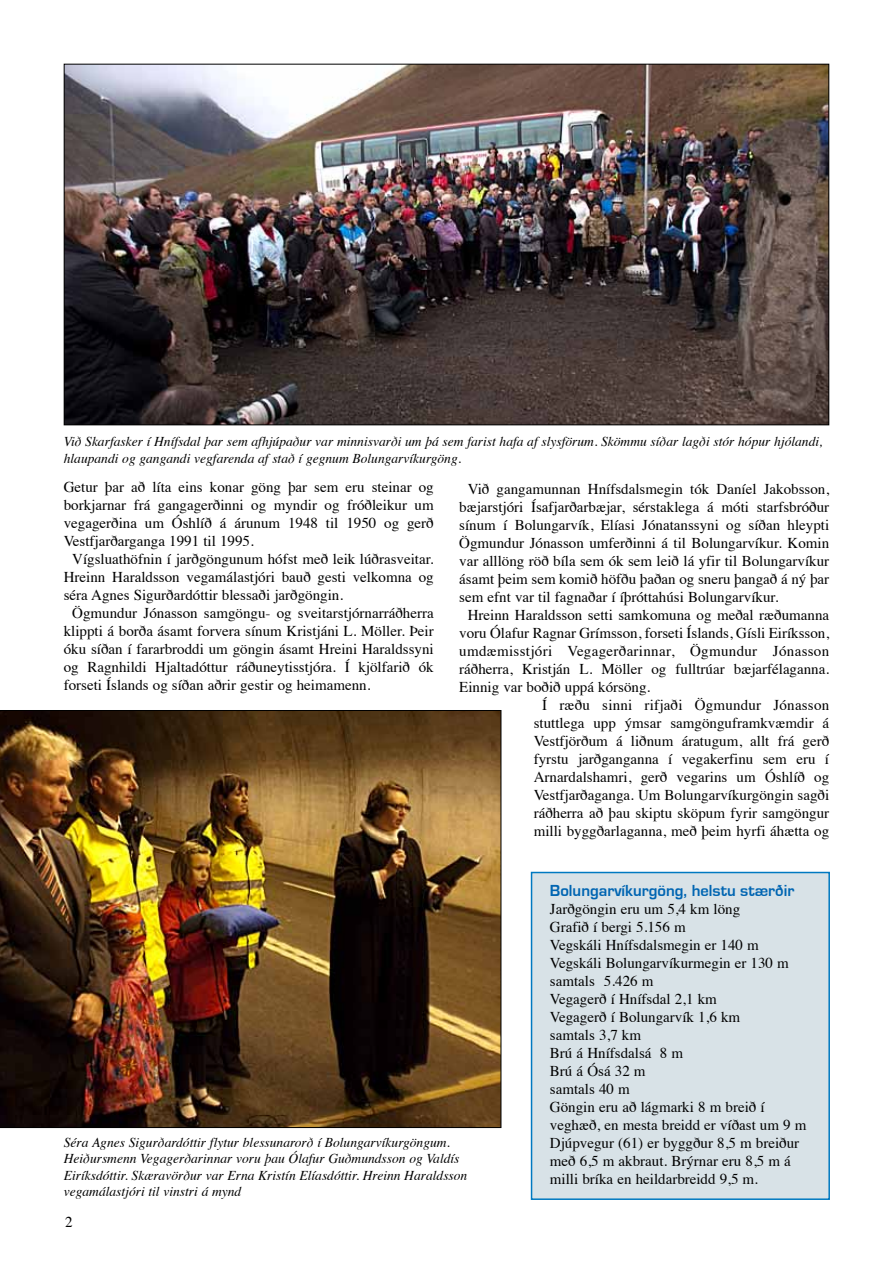
<style>
.page{position:relative;width:893px;height:1263px;background:#fff}
.page>*{position:absolute;margin:0;border:0;box-sizing:border-box;transform-origin:0 0}
.t1{font:700 16.5px "Eurostile";color:#0065b2}
.t2{font:15px/18px "Times";color:#000}
.t3{font:15px "Times";letter-spacing:.02em;color:#000}
.t4{font:italic 13.5px/16.5px "Times";color:#000}
</style>
<div class="page">
<div style="left:531px;top:872px;width:299px;height:328px;background:#d8e2e7;border:2px solid #0079c1"></div>
<img style="left:66px;top:66px;width:761px;height:357px">
<img style="left:0;top:710px;width:501px;height:418px">
<p class="t4" style="left:64px;top:433px;width:760px">Við Skarfasker í Hnífsdal þar sem afhjúpaður var minnisvarði um þá sem farist hafa af slysförum. Skömmu síðar lagði stór hópur hjólandi, hlaupandi og gangandi vegfarenda af stað í gegnum Bolungarvíkurgöng.</p>
<p class="t2" style="left:468px;top:479px;width:363px">Við gangamunnan Hnífsdalsmegin tók Daníel Jakobsson,</p>
<p class="t2" style="left:459px;top:497px;width:371px">bæjarstjóri Ísafjarðarbæjar, sérstaklega á móti starfsbróður</p>
<p class="t2" style="left:459px;top:515px;width:371px">sínum í Bolungarvík, Elíasi Jónatanssyni og síðan hleypti</p>
<p class="t2" style="left:459px;top:533px;width:371px">Ögmundur Jónasson umferðinni á til Bolungarvíkur. Komin</p>
<p class="t2" style="left:459px;top:551px;width:371px">var alllöng röð bíla sem ók sem leið lá yfir til Bolungarvíkur</p>
<p class="t2" style="left:459px;top:569px;width:371px">ásamt þeim sem komið höfðu þaðan og sneru þangað á ný þar</p>
<p class="t2" style="left:459px;top:587px;width:321px">sem efnt var til fagnaðar í íþróttahúsi Bolungarvíkur.</p>
<p class="t2" style="left:468px;top:605px;width:363px">Hreinn Haraldsson setti samkomuna og meðal ræðumanna</p>
<p class="t2" style="left:459px;top:623px;width:371px">voru Ólafur Ragnar Grímsson, forseti Íslands, Gísli Eiríksson,</p>
<p class="t3" style="left:459px;top:637px;width:372px">umdæmisstjóri Vegagerðarinnar, Ögmundur Jónasson</p>
<p class="t2" style="left:459px;top:659px;width:371px">ráðherra, Kristján L. Möller og fulltrúar bæjarfélaganna.</p>
<p class="t2" style="left:459px;top:677px;width:193px">Einnig var boðið uppá kórsöng.</p>
<p class="t2" style="left:542px;top:695px;width:289px">Í ræðu sinni rifjaði Ögmundur Jónasson</p>
<p class="t2" style="left:534px;top:713px;width:297px">stuttlega upp ýmsar samgönguframkvæmdir á</p>
<p class="t2" style="left:534px;top:731px;width:297px">Vestfjörðum á liðnum áratugum, allt frá gerð</p>
<p class="t2" style="left:534px;top:749px;width:297px">fyrstu jarðganganna í vegakerfinu sem eru í</p>
<p class="t2" style="left:534px;top:767px;width:297px">Arnardalshamri, gerð vegarins um Óshlíð og</p>
<p class="t2" style="left:534px;top:785px;width:297px">Vestfjarðaganga. Um Bolungarvíkurgöngin sagði</p>
<p class="t2" style="left:534px;top:803px;width:297px">ráðherra að þau skiptu sköpum fyrir samgöngur</p>
<p class="t2" style="left:534px;top:821px;width:297px">milli byggðarlaganna, með þeim hyrfi áhætta og</p>
<p class="t2" style="left:64px;top:476px;width:371px">Getur þar að líta eins konar göng þar sem eru steinar og</p>
<p class="t2" style="left:64px;top:494px;width:371px">borkjarnar frá gangagerðinni og myndir og fróðleikur um</p>
<p class="t2" style="left:64px;top:512px;width:371px">vegagerðina um Óshlíð á árunum 1948 til 1950 og gerð</p>
<p class="t2" style="left:64px;top:530px;width:191px">Vestfjarðarganga 1991 til 1995.</p>
<p class="t2" style="left:72px;top:548px;width:363px">Vígsluathöfnin í jarðgöngunum hófst með leik lúðrasveitar.</p>
<p class="t2" style="left:64px;top:566px;width:371px">Hreinn Haraldsson vegamálastjóri bauð gesti velkomna og</p>
<p class="t2" style="left:64px;top:584px;width:281px">séra Agnes Sigurðardóttir blessaði jarðgöngin.</p>
<p class="t2" style="left:72px;top:602px;width:363px">Ögmundur Jónasson samgöngu- og sveitarstjórnarráðherra</p>
<p class="t2" style="left:64px;top:620px;width:371px">klippti á borða ásamt forvera sínum Kristjáni L. Möller. Þeir</p>
<p class="t2" style="left:64px;top:638px;width:371px">óku síðan í fararbroddi um göngin ásamt Hreini Haraldssyni</p>
<p class="t2" style="left:64px;top:656px;width:371px">og Ragnhildi Hjaltadóttur ráðuneytisstjóra. Í kjölfarið ók</p>
<p class="t2" style="left:64px;top:674px;width:308px">forseti Íslands og síðan aðrir gestir og heimamenn.</p>
<p class="t4" style="left:64px;top:1133px;width:405px">Séra Agnes Sigurðardóttir flytur blessunarorð í Bolungarvíkurgöngum.<br>Heiðursmenn Vegagerðarinnar voru þau Ólafur Guðmundsson og Valdís Eiríksdóttir. Skæravörður var Erna Kristín Elíasdóttir. Hreinn Haraldsson vegamálastjóri til vinstri á mynd</p>
<p class="t2" style="left:65px;top:1211px;width:9px">2</p>
<p class="t1" style="left:550px;top:881px;width:246px">Bolungarvíkurgöng, helstu stærðir</p>
<p class="t2" style="left:550px;top:898px;width:258px">Jarðgöngin eru um 5,4 km löng<br>Grafið í bergi 5.156 m<br>Vegskáli Hnífsdalsmegin er 140 m<br>Vegskáli Bolungarvíkurmegin er 130 m samtals 5.426 m<br>Vegagerð í Hnífsdal 2,1 km<br>Vegagerð í Bolungarvík 1,6 km<br>samtals 3,7 km<br>Brú á Hnífsdalsá 8 m<br>Brú á Ósá 32 m<br>samtals 40 m<br>Göngin eru að lágmarki 8 m breið í veghæð, en mesta breidd er víðast um 9 m<br>Djúpvegur (61) er byggður 8,5 m breiður með 6,5 m akbraut. Brýrnar eru 8,5 m á milli bríka en heildarbreidd 9,5 m.</p>
</div>
